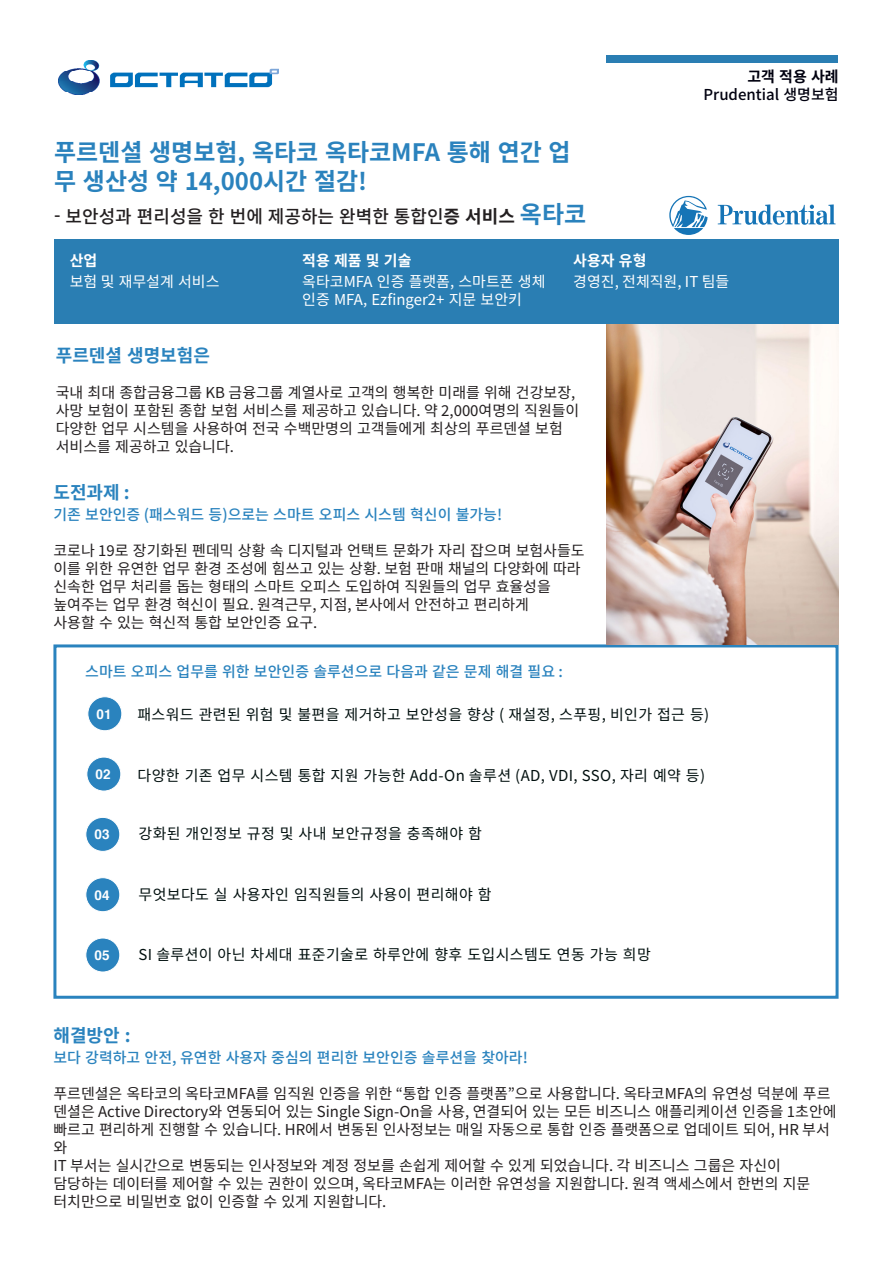
<style>
.page{position:relative;width:893px;height:1263px;background:#fff}
.page>*{position:absolute;margin:0;border:0;box-sizing:border-box;transform-origin:0 0}
.t1{font:700 24px/28.8px "Noto Sans CJ Kkr";color:#2a82bd}
.t2{font:500 18px "Noto Sans CJ Kkr";color:#231f20}
.t3{font:700 18px "Noto Sans CJ Kkr";color:#2a83be}
.t4{font:15px/18px "Noto Sans CJ Kkr";color:#231f20}
.t5{font:15px "Noto Sans CJ Kkr";letter-spacing:.025em;color:#000f0e}
.t6{font:500 15px "Noto Sans CJ Kkr";color:#2a83be}
.t7{font:15px/18px "Noto Sans CJ Kkr";color:#fff}
.t8{font:500 15px "Noto Sans CJ Kkr";color:#00000f}
.t9{font:700 15px "Noto Sans CJ Kkr";color:#fff}
.t10{font:700 15px "Noto Sans CJ Kkr";color:#00000f}
.t11{font:700 13.5px "Helvetica";color:#fff}
.s1{font-weight:700}
.s2{font-weight:700;font-size:24px;color:#2a82bd}
</style>
<div class="page">
<div style="left:53px;top:644px;width:785px;height:355px;border:3px solid #2a83be"></div>
<div style="left:88px;top:697px;width:34px;height:34px;background:#2a83be;border-radius:50%"></div>
<div style="left:87px;top:696px;width:35px;height:35px;border:1px solid #fff;border-radius:50%"></div>
<div style="left:87px;top:757px;width:34px;height:34px;background:#2a83be;border-radius:50%"></div>
<div style="left:86px;top:756px;width:35px;height:35px;border:1px solid #fff;border-radius:50%"></div>
<div style="left:86px;top:817px;width:34px;height:34px;background:#2a83be;border-radius:50%"></div>
<div style="left:85px;top:817px;width:35px;height:35px;border:1px solid #fff;border-radius:50%"></div>
<div style="left:86px;top:878px;width:34px;height:34px;background:#2a83be;border-radius:50%"></div>
<div style="left:85px;top:877px;width:35px;height:35px;border:1px solid #fff;border-radius:50%"></div>
<div style="left:86px;top:938px;width:34px;height:34px;background:#2a83be;border-radius:50%"></div>
<div style="left:85px;top:937px;width:35px;height:35px;border:1px solid #fff;border-radius:50%"></div>
<div style="left:606px;top:55px;width:231px;height:7px;background:#2a7eb3"></div>
<img style="left:59px;top:60px;width:220px;height:34px">
<div style="left:54px;top:239px;width:785px;height:85px;background:#2a7eb3"></div>
<svg style="left:669px;top:196px;width:39px;height:39px"></svg>
<svg style="left:718px;top:204px;width:118px;height:21px"></svg>
<img style="left:607px;top:324px;width:232px;height:320px">
<p class="t1" style="left:54px;top:138px;width:518px">푸르덴셜 생명보험, 옥타코 옥타코MFA 통해 연간 업 무 생산성 약 14,000시간 절감!</p>
<p class="t2" style="left:54px;top:206px;width:534px">- 보안성과 편리성을 한 번에 제공하는 완벽한 통합인<span class="s1">증 서비스</span> <span class="s2">옥타코</span></p>
<p class="t10" style="left:747px;top:68px;width:93px">고객 적용 사례</p>
<p class="t8" style="left:703px;top:86px;width:137px">Prudential 생명보험</p>
<p class="t9" style="left:70px;top:252px;width:29px">산업</p>
<p class="t7" style="left:70px;top:272px;width:151px">보험 및 재무설계 서비스</p>
<p class="t9" style="left:302px;top:252px;width:111px">적용 제품 및 기술</p>
<p class="t7" style="left:302px;top:272px;width:245px">옥타코MFA 인증 플랫폼, 스마트폰 생체 인증 MFA, Ezfinger2+ 지문 보안키</p>
<p class="t9" style="left:573px;top:252px;width:75px">사용자 유형</p>
<p class="t7" style="left:573px;top:272px;width:157px">경영진, 전체직원, IT 팀들</p>
<p class="t3" style="left:56px;top:345px;width:156px">푸르덴셜 생명보험은</p>
<p class="t4" style="left:56px;top:384px;width:525px">국내 최대 종합금융그룹 KB 금융그룹 계열사로 고객의 행복한 미래를 위해 건강보장, 사망 보험이 포함된 종합 보험 서비스를 제공하고 있습니다. 약 2,000여명의 직원들이 다양한 업무 시스템을 사용하여 전국 수백만명의 고객들에게 최상의 푸르덴셜 보험</p>
<p class="t4" style="left:56px;top:438px;width:180px">서비스를 제공하고 있습니다.</p>
<p class="t3" style="left:53px;top:482px;width:78px">도전과제 :</p>
<p class="t6" style="left:53px;top:506px;width:450px">기존 보안인증 (패스워드 등)으로는 스마트 오피스 시스템 혁신이 불가능!</p>
<p class="t4" style="left:53px;top:541px;width:533px">코로나 19로 장기화된 펜데믹 상황 속 디지털과 언택트 문화가 자리 잡으며 보험사들도 이를 위한 유연한 업무 환경 조성에 힘쓰고 있는 상황. 보험 판매 채널의 다양화에 따라 신속한 업무 처리를 돕는 형태의 스마트 오피스 도입하여 직원들의 업무 효율성을</p>
<p class="t4" style="left:53px;top:595px;width:477px">높여주는 업무 환경 혁신이 필요. 원격근무, 지점, 본사에서 안전하고 편리하게</p>
<p class="t4" style="left:53px;top:613px;width:265px">사용할 수 있는 혁신적 통합 보안인증 요구.</p>
<p class="t6" style="left:85px;top:663px;width:479px">스마트 오피스 업무를 위한 보안인증 솔루션으로 다음과 같은 문제 해결 필요 :</p>
<p class="t11" style="left:97px;top:703px;width:17px">01</p>
<p class="t5" style="left:137px;top:706px;width:573px">패스워드 관련된 위험 및 불편을 제거하고 보안성을 향상 ( 재설정, 스푸핑, 비인가 접근 등)</p>
<p class="t11" style="left:96px;top:763px;width:17px">02</p>
<p class="t5" style="left:138px;top:766px;width:569px">다양한 기존 업무 시스템 통합 지원 가능한 Add-On 솔루션 (AD, VDI, SSO, 자리 예약 등)</p>
<p class="t11" style="left:95px;top:824px;width:17px">03</p>
<p class="t5" style="left:139px;top:825px;width:345px">강화된 개인정보 규정 및 사내 보안규정을 충족해야 함</p>
<p class="t11" style="left:95px;top:884px;width:17px">04</p>
<p class="t5" style="left:139px;top:886px;width:355px">무엇보다도 실 사용자인 임직원들의 사용이 편리해야 함</p>
<p class="t11" style="left:95px;top:944px;width:17px">05</p>
<p class="t5" style="left:139px;top:946px;width:514px">SI 솔루션이 아닌 차세대 표준기술로 하루안에 향후 도입시스템도 연동 가능 희망</p>
<p class="t3" style="left:53px;top:1025px;width:79px">해결방안 :</p>
<p class="t6" style="left:53px;top:1049px;width:476px">보다 강력하고 안전, 유연한 사용자 중심의 편리한 보안인증 솔루션을 찾아라!</p>
<p class="t4" style="left:53px;top:1084px;width:785px">푸르덴셜은 옥타코의 옥타코MFA를 임직원 인증을 위한 “통합 인증 플랫폼”으로 사용합니다. 옥타코MFA의 유연성 덕분에 푸르 덴셜은 Active Directory와 연동되어 있는 Single Sign-On을 사용, 연결되어 있는 모든 비즈니스 애플리케이션 인증을 1초안에 빠르고 편리하게 진행할 수 있습니다. HR에서 변동된 인사정보는 매일 자동으로 통합 인증 플랫폼으로 업데이트 되어, HR 부서 와</p>
<p class="t4" style="left:53px;top:1156px;width:729px">IT 부서는 실시간으로 변동되는 인사정보와 계정 정보를 손쉽게 제어할 수 있게 되었습니다. 각 비즈니스 그룹은 자신이</p>
<p class="t4" style="left:53px;top:1174px;width:758px">담당하는 데이터를 제어할 수 있는 권한이 있으며, 옥타코MFA는 이러한 유연성을 지원합니다. 원격 액세스에서 한번의 지문</p>
<p class="t4" style="left:53px;top:1192px;width:334px">터치만으로 비밀번호 없이 인증할 수 있게 지원합니다.</p>
</div>
